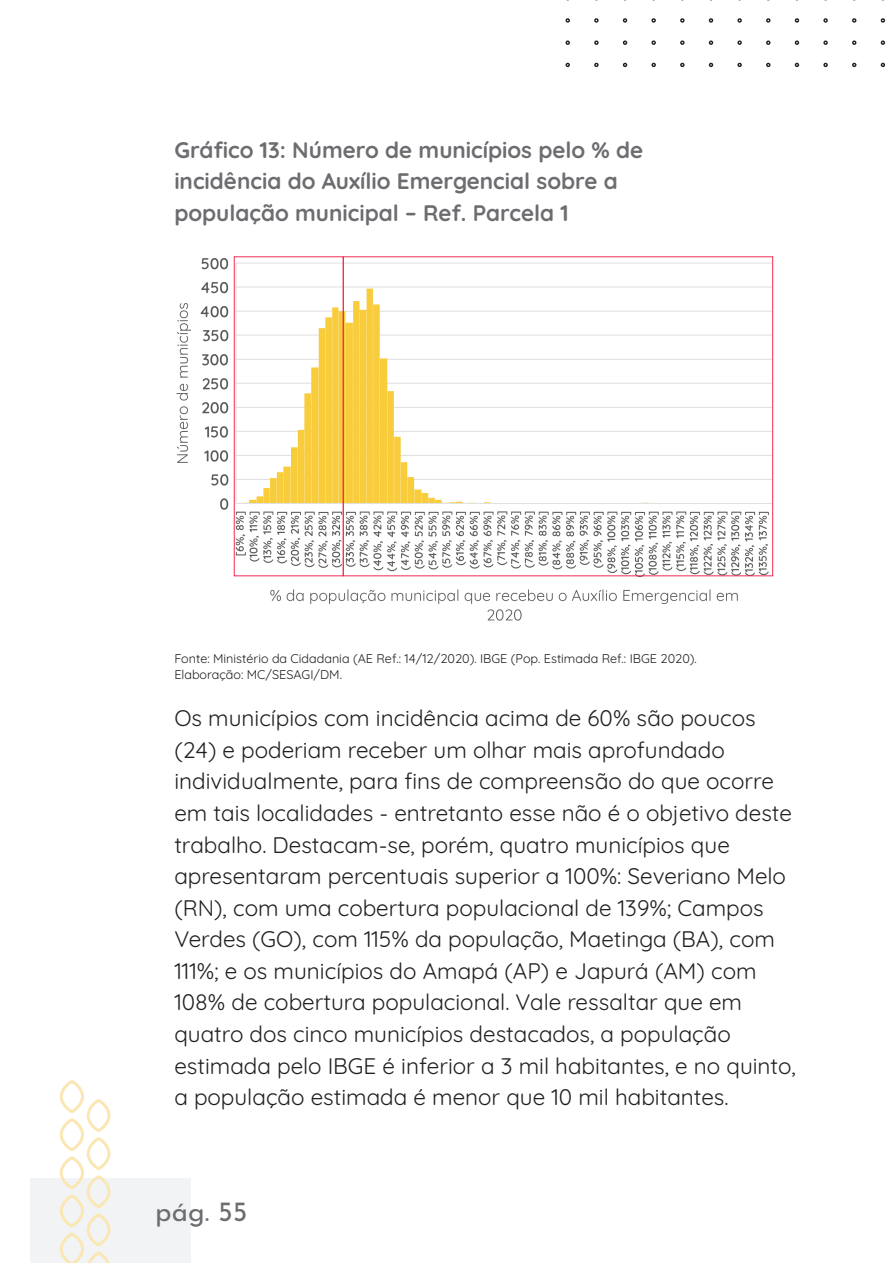
<style>
.page{position:relative;width:893px;height:1263px;background:#fff}
.page>*{position:absolute;margin:0;border:0;box-sizing:border-box;transform-origin:0 0}
.t1{font:27.9px "Josefin Sans";color:#6c6d70}
.Texto_Principal{font:22.5px/31.5px "Quicksand";color:#231f20}
.Figuras_Tabelas_-_Ti{font:700 22.5px/31.5px "Quicksand";color:#6c6d70}
.Fonte{font:12.6px/15.8px "Quicksand";color:#231f20}
</style>
<div class="page">
<div style="left:30px;top:1178px;width:161px;height:85px;background:#f2f3f4"></div>
<svg style="left:59px;top:1080px;width:52px;height:183px"></svg>
<svg style="left:881px;top:18px;width:4px;height:5px"></svg>
<svg style="left:881px;top:41px;width:4px;height:4px"></svg>
<svg style="left:881px;top:63px;width:4px;height:4px"></svg>
<svg style="left:852px;top:18px;width:4px;height:5px"></svg>
<svg style="left:852px;top:41px;width:4px;height:4px"></svg>
<svg style="left:852px;top:63px;width:4px;height:4px"></svg>
<svg style="left:823px;top:18px;width:5px;height:5px"></svg>
<svg style="left:823px;top:41px;width:5px;height:4px"></svg>
<svg style="left:823px;top:63px;width:5px;height:4px"></svg>
<svg style="left:795px;top:18px;width:4px;height:5px"></svg>
<svg style="left:795px;top:41px;width:4px;height:4px"></svg>
<svg style="left:795px;top:63px;width:4px;height:4px"></svg>
<svg style="left:766px;top:18px;width:4px;height:5px"></svg>
<svg style="left:766px;top:41px;width:4px;height:4px"></svg>
<svg style="left:766px;top:63px;width:4px;height:4px"></svg>
<svg style="left:737px;top:18px;width:5px;height:5px"></svg>
<svg style="left:737px;top:41px;width:5px;height:4px"></svg>
<svg style="left:737px;top:63px;width:5px;height:4px"></svg>
<svg style="left:709px;top:18px;width:4px;height:5px"></svg>
<svg style="left:709px;top:41px;width:4px;height:4px"></svg>
<svg style="left:709px;top:63px;width:4px;height:4px"></svg>
<svg style="left:680px;top:18px;width:4px;height:5px"></svg>
<svg style="left:680px;top:41px;width:4px;height:4px"></svg>
<svg style="left:680px;top:63px;width:4px;height:4px"></svg>
<svg style="left:651px;top:18px;width:5px;height:5px"></svg>
<svg style="left:651px;top:41px;width:5px;height:4px"></svg>
<svg style="left:651px;top:63px;width:5px;height:4px"></svg>
<svg style="left:623px;top:18px;width:4px;height:5px"></svg>
<svg style="left:623px;top:41px;width:4px;height:4px"></svg>
<svg style="left:623px;top:63px;width:4px;height:4px"></svg>
<svg style="left:594px;top:18px;width:5px;height:5px"></svg>
<svg style="left:594px;top:41px;width:5px;height:4px"></svg>
<svg style="left:594px;top:63px;width:5px;height:4px"></svg>
<svg style="left:566px;top:18px;width:4px;height:5px"></svg>
<svg style="left:566px;top:41px;width:4px;height:4px"></svg>
<svg style="left:566px;top:63px;width:4px;height:4px"></svg>
<img style="left:176px;top:256px;width:598px;height:365px">
<div style="left:234px;top:256px;width:110px;height:320px;border:1px solid #ee2d51"></div>
<div style="left:343px;top:256px;width:430px;height:320px;border:1px solid #ee2d51"></div>
<p class="Figuras_Tabelas_-_Ti" style="left:174px;top:132px;width:470px">Gráfico 13: Número de municípios pelo % de incidência do Auxílio Emergencial sobre a população municipal – Ref. Parcela 1</p>
<p class="Fonte" style="left:174px;top:649px;width:524px">Fonte: Ministério da Cidadania (AE Ref.: 14/12/2020). IBGE (Pop. Estimada Ref.: IBGE 2020).<br>Elaboração: MC/SESAGI/DM.</p>
<p class="Texto_Principal" style="left:174px;top:700px;width:623px">Os municípios com incidência acima de 60% são poucos (24) e poderiam receber um olhar mais aprofundado individualmente, para fins de compreensão do que ocorre em tais localidades - entretanto esse não é o objetivo deste trabalho. Destacam-se, porém, quatro municípios que apresentaram percentuais superior a 100%: Severiano Melo (RN), com uma cobertura populacional de 139%; Campos Verdes (GO), com 115% da população, Maetinga (BA), com 111%; e os municípios do Amapá (AP) e Japurá (AM) com 108% de cobertura populacional. Vale ressaltar que em quatro dos cinco municípios destacados, a população estimada pelo IBGE é inferior a 3 mil habitantes, e no quinto, a população estimada é menor que 10 mil habitantes.</p>
<p class="t1" style="left:155px;top:1190px;width:94px">pág. 55</p>
</div>
